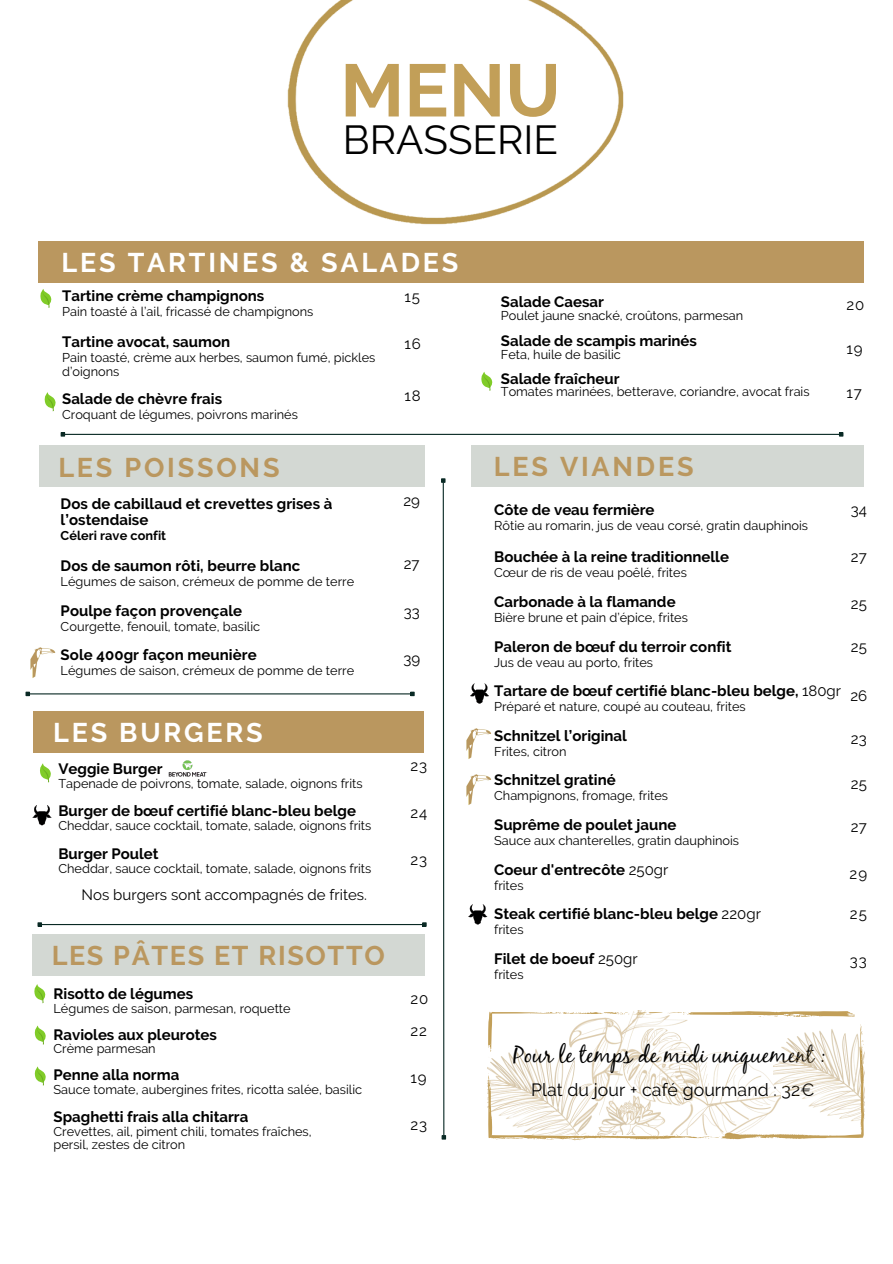
<style>
.page{position:relative;width:893px;height:1264px;background:#fff}
.page>*{position:absolute;margin:0;border:0;box-sizing:border-box;transform-origin:0 0}
.t1{font:700 73.95px "Raleway";color:#c29f58}
.t2{font:40.35px "Raleway";color:#000}
.t3{font:700 27px "Raleway";letter-spacing:.105em;color:#fff}
.t4{font:700 27px "Raleway";letter-spacing:.105em;color:#ba975f}
.t5{font:700 27px "Raleway";letter-spacing:.06em;color:#ba975f}
.t6{font:22.95px "Black Jack";letter-spacing:.005em;color:#000}
.t7{font:17.7px "Raleway";letter-spacing:.005em;color:#000}
.t8{font:700 15px/15.9px "Raleway";color:#000}
.t9{font:15px/31.5px "Raleway";color:#000}
.t10{font:12.75px/13.8px "Raleway";color:#000}
.t11{font:700 12.75px "Raleway";letter-spacing:.005em;color:#000}
.s1{font-weight:400}
</style>
<div class="page">
<svg style="left:40px;top:289px;width:12px;height:19px"></svg>
<svg style="left:44px;top:392px;width:12px;height:19px"></svg>
<div style="left:39px;top:446px;width:386px;height:41px;background:#d3d8d3"></div>
<hr style="left:65px;top:434px;width:773px;height:1px;background:#092924">
<svg style="left:61px;top:432px;width:4px;height:4px"></svg>
<svg style="left:838px;top:432px;width:5px;height:4px"></svg>
<svg style="left:441px;top:478px;width:5px;height:661px"></svg>
<div style="left:33px;top:711px;width:390px;height:41px;background:#ba975f"></div>
<svg style="left:40px;top:763px;width:11px;height:19px"></svg>
<hr style="left:30px;top:693px;width:380px;height:1px;background:#092924">
<svg style="left:26px;top:691px;width:4px;height:5px"></svg>
<svg style="left:410px;top:691px;width:4px;height:5px"></svg>
<div style="left:470px;top:446px;width:392px;height:41px;background:#d3d8d3"></div>
<img style="left:466px;top:728px;width:25px;height:31px">
<img style="left:287px;top:0;width:337px;height:225px">
<img style="left:466px;top:774px;width:25px;height:31px">
<hr style="left:42px;top:924px;width:380px;height:1px;background:#092924">
<svg style="left:37px;top:922px;width:5px;height:4px"></svg>
<svg style="left:422px;top:922px;width:4px;height:4px"></svg>
<svg style="left:34px;top:1066px;width:12px;height:19px"></svg>
<div style="left:32px;top:934px;width:393px;height:41px;background:#d3d8d3"></div>
<svg style="left:34px;top:984px;width:12px;height:19px"></svg>
<svg style="left:34px;top:1025px;width:12px;height:19px"></svg>
<div style="left:39px;top:241px;width:823px;height:41px;background:#ba975f"></div>
<svg style="left:481px;top:372px;width:12px;height:19px"></svg>
<svg style="left:488px;top:1134px;width:376px;height:6px"></svg>
<img style="left:487px;top:1010px;width:286px;height:124px">
<img style="left:773px;top:1011px;width:91px;height:123px">
<img style="left:163px;top:752px;width:49px;height:25px">
<svg style="left:32px;top:805px;width:20px;height:20px"></svg>
<svg style="left:470px;top:683px;width:19px;height:20px"></svg>
<img style="left:30px;top:647px;width:26px;height:31px">
<svg style="left:468px;top:904px;width:19px;height:20px"></svg>
<h1 class="t1" style="left:340px;top:47px;width:222px">MENU</h1>
<h2 class="t2" style="left:343px;top:116px;width:216px">BRASSERIE</h2>
<h3 class="t3" style="left:62px;top:246px;width:398px">LES TARTINES &amp; SALADES</h3>
<p class="t8" style="left:62px;top:288px;width:204px">Tartine crème champignons</p>
<p class="t10" style="left:62px;top:305px;width:253px">Pain toasté à l’ail, fricassé de champignons</p>
<p class="t8" style="left:62px;top:334px;width:169px">Tartine avocat, saumon</p>
<p class="t10" style="left:62px;top:350px;width:315px">Pain toasté, crème aux herbes, saumon fumé, pickles d’oignons</p>
<p class="t8" style="left:62px;top:391px;width:161px">Salade de chèvre frais</p>
<p class="t10" style="left:62px;top:408px;width:237px">Croquant de légumes, poivrons marinés</p>
<h3 class="t4" style="left:58px;top:451px;width:223px">LES POISSONS</h3>
<p class="t8" style="left:61px;top:496px;width:273px">Dos de cabillaud et crevettes grises à l’ostendaise</p>
<p class="t11" style="left:61px;top:528px;width:107px">Céleri rave confit</p>
<p class="t8" style="left:61px;top:557px;width:241px">Dos de saumon rôti, beurre blanc</p>
<p class="t10" style="left:61px;top:574px;width:295px">Légumes de saison, crémeux de pomme de terre</p>
<p class="t8" style="left:61px;top:603px;width:183px">Poulpe façon provençale</p>
<p class="t10" style="left:61px;top:619px;width:201px">Courgette, fenouil, tomate, basilic</p>
<p class="t8" style="left:61px;top:646px;width:197px">Sole 400gr façon meunière</p>
<p class="t10" style="left:61px;top:663px;width:295px">Légumes de saison, crémeux de pomme de terre</p>
<h3 class="t3" style="left:53px;top:716px;width:211px">LES BURGERS</h3>
<p class="t8" style="left:58px;top:760px;width:105px">Veggie Burger</p>
<p class="t10" style="left:58px;top:776px;width:305px">Tapenade de poivrons, tomate, salade, oignons frits</p>
<p class="t8" style="left:58px;top:803px;width:299px">Burger de bœuf certifié blanc-bleu belge</p>
<p class="t10" style="left:58px;top:818px;width:314px">Cheddar, sauce cocktail, tomate, salade, oignons frits</p>
<p class="t8" style="left:58px;top:845px;width:102px">Burger Poulet</p>
<p class="t10" style="left:58px;top:861px;width:314px">Cheddar, sauce cocktail, tomate, salade, oignons frits</p>
<p class="t9" style="left:82px;top:878px;width:287px">Nos burgers sont accompagnés de frites.</p>
<h3 class="t5" style="left:52px;top:939px;width:334px">LES PÂTES ET RISOTTO</h3>
<p class="t8" style="left:54px;top:985px;width:141px">Risotto de légumes</p>
<p class="t10" style="left:54px;top:1001px;width:239px">Légumes de saison, parmesan, roquette</p>
<p class="t8" style="left:54px;top:1026px;width:165px">Ravioles aux pleurotes</p>
<p class="t10" style="left:54px;top:1041px;width:104px">Crème parmesan</p>
<p class="t8" style="left:54px;top:1066px;width:127px">Penne alla norma</p>
<p class="t10" style="left:54px;top:1082px;width:310px">Sauce tomate, aubergines frites, ricotta salée, basilic</p>
<p class="t8" style="left:54px;top:1109px;width:196px">Spaghetti frais alla chitarra</p>
<p class="t10" style="left:54px;top:1125px;width:259px;line-height:12.8px">Crevettes, ail, piment chili, tomates fraîches, persil, zestes de citron</p>
<p class="t9" style="left:404px;top:281px;width:17px">15</p>
<p class="t9" style="left:404px;top:328px;width:18px">16</p>
<p class="t9" style="left:404px;top:380px;width:18px">18</p>
<p class="t9" style="left:403px;top:485px;width:18px">29</p>
<p class="t9" style="left:404px;top:548px;width:17px">27</p>
<p class="t9" style="left:404px;top:595px;width:18px">33</p>
<p class="t9" style="left:403px;top:642px;width:18px">39</p>
<p class="t9" style="left:410px;top:749px;width:18px">23</p>
<p class="t9" style="left:410px;top:796px;width:18px">24</p>
<p class="t9" style="left:410px;top:844px;width:18px">23</p>
<p class="t9" style="left:410px;top:983px;width:19px">20<br>22</p>
<p class="t9" style="left:410px;top:1061px;width:18px">19</p>
<p class="t9" style="left:410px;top:1109px;width:18px">23</p>
<p class="t8" style="left:501px;top:294px;width:105px">Salade Caesar</p>
<p class="t10" style="left:501px;top:308px;width:244px">Poulet jaune snacké, croûtons, parmesan</p>
<p class="t8" style="left:501px;top:333px;width:197px">Salade de scampis marinés</p>
<p class="t10" style="left:501px;top:348px;width:121px">Feta, huile de basilic</p>
<p class="t8" style="left:501px;top:370px;width:120px">Salade fraîcheur</p>
<p class="t10" style="left:501px;top:385px;width:310px">Tomates marinées, betterave, coriandre, avocat frais</p>
<h3 class="t4" style="left:494px;top:450px;width:201px">LES VIANDES</h3>
<p class="t9" style="left:846px;top:289px;width:19px">20</p>
<p class="t9" style="left:846px;top:333px;width:18px">19</p>
<p class="t9" style="left:846px;top:377px;width:17px">17</p>
<p class="t8" style="left:494px;top:501px;width:162px">Côte de veau fermière</p>
<p class="t10" style="left:494px;top:518px;width:315px">Rôtie au romarin, jus de veau corsé, gratin dauphinois</p>
<p class="t8" style="left:494px;top:549px;width:236px">Bouchée à la reine traditionnelle</p>
<p class="t10" style="left:494px;top:566px;width:194px">Cœur de ris de veau poêlé, frites</p>
<p class="t8" style="left:494px;top:594px;width:183px">Carbonade à la flamande</p>
<p class="t10" style="left:494px;top:610px;width:195px">Bière brune et pain d’épice, frites</p>
<p class="t8" style="left:494px;top:638px;width:239px">Paleron de bœuf du terroir confit</p>
<p class="t10" style="left:494px;top:655px;width:160px">Jus de veau au porto, frites</p>
<p class="t8" style="left:494px;top:683px;width:348px">Tartare de bœuf certifié blanc-bleu belge, <span class="s1">180gr</span></p>
<p class="t10" style="left:494px;top:699px;width:253px">Préparé et nature, coupé au couteau, frites</p>
<p class="t8" style="left:494px;top:727px;width:134px">Schnitzel l’original</p>
<p class="t10" style="left:494px;top:744px;width:74px">Frites, citron</p>
<p class="t8" style="left:494px;top:772px;width:123px">Schnitzel gratiné</p>
<p class="t10" style="left:494px;top:789px;width:175px">Champignons, fromage, frites</p>
<p class="t8" style="left:494px;top:816px;width:184px">Suprême de poulet jaune</p>
<p class="t10" style="left:494px;top:833px;width:246px">Sauce aux chanterelles, gratin dauphinois</p>
<p class="t8" style="left:494px;top:861px;width:176px">Coeur d'entrecôte <span class="s1">250gr</span></p>
<p class="t10" style="left:494px;top:878px;width:31px">frites</p>
<p class="t8" style="left:494px;top:906px;width:268px">Steak certifié blanc-bleu belge <span class="s1">220gr</span></p>
<p class="t10" style="left:494px;top:922px;width:31px">frites</p>
<p class="t8" style="left:494px;top:950px;width:145px">Filet de boeuf <span class="s1">250gr</span></p>
<p class="t10" style="left:494px;top:967px;width:31px">frites</p>
<p class="t9" style="left:850px;top:494px;width:18px">34</p>
<p class="t9" style="left:850px;top:541px;width:17px">27</p>
<p class="t9" style="left:850px;top:588px;width:17px">25</p>
<p class="t9" style="left:850px;top:631px;width:17px">25</p>
<p class="t9" style="left:850px;top:680px;width:18px">26</p>
<p class="t9" style="left:850px;top:723px;width:17px">23</p>
<p class="t9" style="left:850px;top:768px;width:17px">25</p>
<p class="t9" style="left:850px;top:810px;width:17px">27</p>
<p class="t9" style="left:849px;top:858px;width:19px">29</p>
<p class="t9" style="left:849px;top:897px;width:18px">25</p>
<p class="t9" style="left:849px;top:944px;width:18px">33</p>
<h3 class="t6" style="left:513px;top:1041px;width:314px">Pour le temps de midi uniquement :</h3>
<h3 class="t7" style="left:531px;top:1079px;width:285px">Plat du jour + café gourmand : 32€</h3>
</div>
